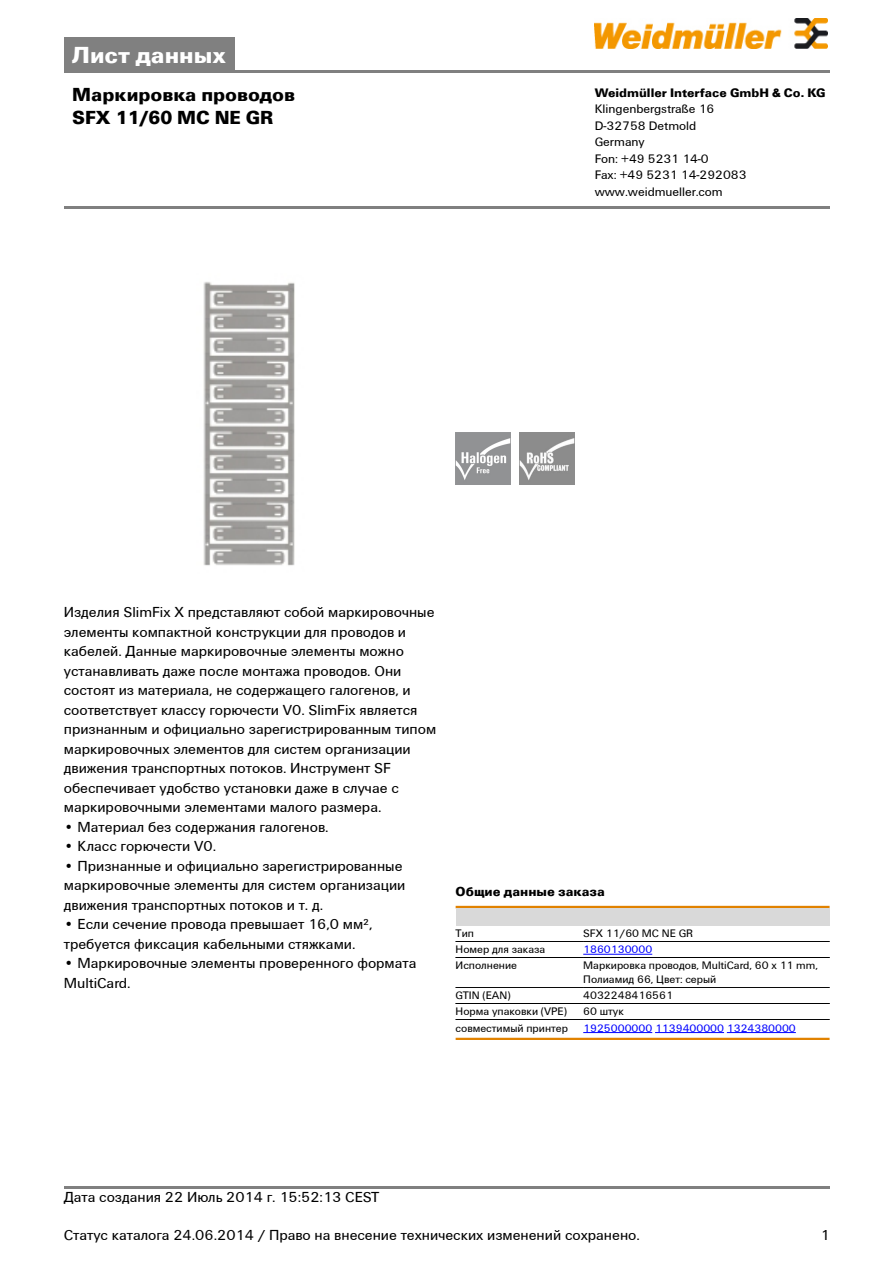
<style>
.page{position:relative;width:893px;height:1263px;background:#fff}
.page>*{position:absolute;margin:0;border:0;box-sizing:border-box;transform-origin:0 0}
.t1{font:700 24px "Weidmueller";color:#fff}
.t2{font:700 19.5px/22.5px "Weidmueller";color:#000}
.t3{font:15px/19.5px "Weidmueller";color:#000}
.t4{font:700 13.5px "Weidmueller";color:#000}
.t5{font:12.75px/16.5px "Weidmueller";color:#000}
.t6{font:700 12.75px "Weidmueller";color:#000}
.t7{font:11.25px/13.6px "Weidmueller";color:#000}
.t8{font:11.25px "Weidmueller";color:#00f}
</style>
<div class="page">
<div style="left:64px;top:38px;width:171px;height:32px;background:#808080"></div>
<hr style="left:64px;top:70px;width:765px;height:2px;background:#808080">
<img style="left:594px;top:18px;width:233px;height:30px">
<hr style="left:64px;top:1186px;width:765px;height:3px;background:#808080">
<img style="left:203px;top:282px;width:92px;height:284px">
<img style="left:455px;top:433px;width:56px;height:52px">
<img style="left:519px;top:433px;width:55px;height:52px">
<hr style="left:455px;top:906px;width:374px;height:2px;background:#e18200">
<div style="left:455px;top:908px;width:374px;height:17px;background:#d9d9d9"></div>
<hr style="left:455px;top:941px;width:128px;height:1px;background:#000">
<hr style="left:455px;top:957px;width:128px;height:1px;background:#000">
<hr style="left:583px;top:941px;width:246px;height:1px;background:#000">
<hr style="left:583px;top:957px;width:246px;height:1px;background:#000">
<hr style="left:583px;top:954px;width:69px;height:1px;background:#00f">
<hr style="left:455px;top:958px;width:128px;height:1px;background:#000">
<hr style="left:583px;top:958px;width:246px;height:1px;background:#000">
<hr style="left:455px;top:987px;width:128px;height:1px;background:#000">
<hr style="left:583px;top:987px;width:246px;height:1px;background:#000">
<hr style="left:455px;top:1003px;width:128px;height:1px;background:#000">
<hr style="left:455px;top:1019px;width:128px;height:1px;background:#000">
<hr style="left:583px;top:1003px;width:246px;height:1px;background:#000">
<hr style="left:583px;top:1019px;width:246px;height:1px;background:#000">
<hr style="left:455px;top:1020px;width:128px;height:1px;background:#000">
<hr style="left:583px;top:1020px;width:246px;height:1px;background:#000">
<hr style="left:583px;top:1032px;width:69px;height:1px;background:#00f">
<hr style="left:655px;top:1032px;width:69px;height:1px;background:#00f">
<hr style="left:726px;top:1032px;width:69px;height:1px;background:#00f">
<hr style="left:455px;top:1038px;width:374px;height:2px;background:#e18200">
<hr style="left:64px;top:206px;width:765px;height:3px;background:#808080">
<h1 class="t1" style="left:72px;top:40px;width:155px">Лист данных</h1>
<h2 class="t2" style="left:72px;top:83px;width:224px">Маркировка проводов<br>SFX 11/60 MC NE GR</h2>
<p class="t6" style="left:594px;top:85px;width:232px">Weidmüller Interface GmbH &amp; Co. KG</p>
<p class="t5" style="left:594px;top:101px;width:153px">Klingenbergstraße 16<br>D-32758 Detmold<br>Germany<br>Fon: +49 5231 14-0<br>Fax: +49 5231 14-292083 www.weidmueller.com</p>
<p class="t3" style="left:64px;top:602px;width:374px">Изделия SlimFix X представляют собой маркировочные элементы компактной конструкции для проводов и кабелей. Данные маркировочные элементы можно устанавливать даже после монтажа проводов. Они состоят из материала, не содержащего галогенов, и соответствует классу горючести V0. SlimFix является признанным и официально зарегистрированным типом маркировочных элементов для систем организации движения транспортных потоков. Инструмент SF обеспечивает удобство установки даже в случае с маркировочными элементами малого размера.</p>
<p class="t3" style="left:64px;top:817px;width:266px">• Материал без содержания галогенов.</p>
<p class="t3" style="left:64px;top:836px;width:154px">• Класс горючести V0.</p>
<p class="t3" style="left:64px;top:856px;width:343px">• Признанные и официально зарегистрированные маркировочные элементы для систем организации движения транспортных потоков и т. д.</p>
<p class="t3" style="left:64px;top:914px;width:310px">• Если сечение провода превышает 16,0 мм², требуется фиксация кабельными стяжками.</p>
<p class="t3" style="left:64px;top:953px;width:354px">• Маркировочные элементы проверенного формата<br>MultiCard.</p>
<p class="t4" style="left:455px;top:884px;width:151px">Общие данные заказа</p>
<p class="t7" style="left:455px;top:926px;width:20px">Тип</p>
<p class="t7" style="left:583px;top:926px;width:111px">SFX 11/60 MC NE GR</p>
<p class="t7" style="left:455px;top:943px;width:91px">Номер для заказа</p>
<p class="t8" style="left:583px;top:943px;width:70px">1860130000</p>
<p class="t7" style="left:455px;top:959px;width:63px">Исполнение</p>
<p class="t7" style="left:583px;top:959px;width:236px">Маркировка проводов, MultiCard, 60 x 11 mm,<br>Полиамид 66, Цвет: серый</p>
<p class="t7" style="left:455px;top:989px;width:56px">GTIN (EAN)</p>
<p class="t7" style="left:583px;top:989px;width:91px">4032248416561</p>
<p class="t7" style="left:455px;top:1005px;width:113px">Норма упаковки (VPE)</p>
<p class="t7" style="left:583px;top:1005px;width:42px">60 штук</p>
<p class="t7" style="left:455px;top:1021px;width:114px">совместимый принтер</p>
<p class="t8" style="left:583px;top:1021px;width:214px">1925000000 1139400000 1324380000</p>
<p class="t3" style="left:64px;top:1187px;width:317px">Дата создания 22 Июль 2014 г. 15:52:13 CEST</p>
<p class="t3" style="left:64px;top:1226px;width:577px">Статус каталога 24.06.2014 / Право на внесение технических изменений сохранено.</p>
<p class="t3" style="left:820px;top:1226px;width:11px">1</p>
</div>
